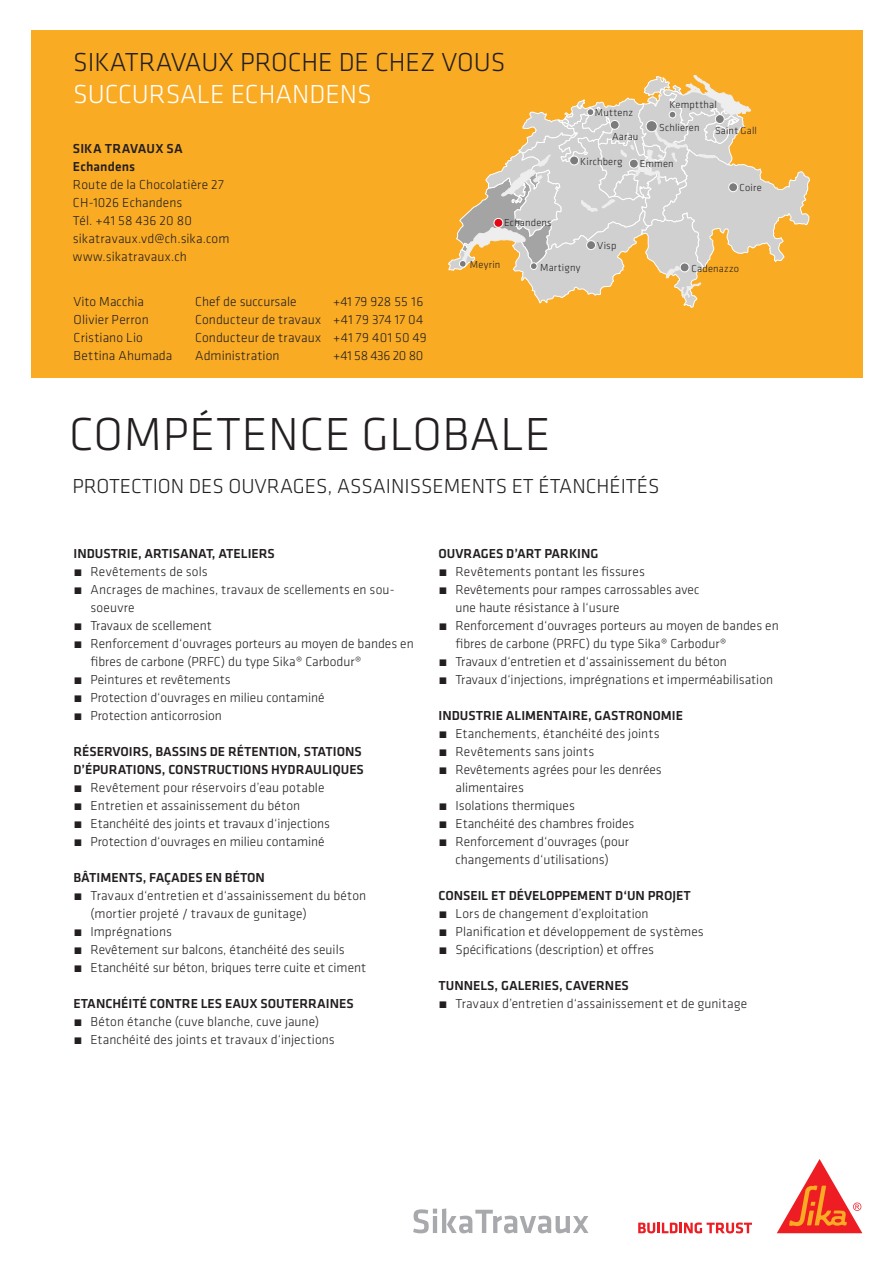
<style>
.page{position:relative;width:893px;height:1263px;background:#fff}
.page>*{position:absolute;margin:0;border:0;box-sizing:border-box;transform-origin:0 0}
.t1{font:300 48px "Klavika";letter-spacing:.015em;color:#231f20}
.t2{font:300 27px "Klavika";color:#231f20}
.t3{font:300 27px "Klavika";color:#fff}
.t4{font:300 21px "Klavika";color:#231f20}
.t5{font:300 13.5px/18px "Klavika";color:#231f20}
.t6{font:500 13.5px/18px "Klavika";color:#231f20}
.t7{font:300 13.5px "Klavika";letter-spacing:-.02em;color:#231f20}
.t8{font:300 13.5px "Klavika";letter-spacing:.02em;color:#231f20}
.t9{font:300 10.5px "Klavika";letter-spacing:.015em;color:#231f20}
</style>
<div class="page">
<div style="left:31px;top:31px;width:831px;height:347px;background:#faab24"></div>
<svg style="left:448px;top:75px;width:362px;height:233px"></svg>
<div style="left:570px;top:156px;width:9px;height:9px;background:#7c7c7c;border-radius:50%"></div>
<div style="left:569px;top:156px;width:10px;height:9px;border:1px solid #fff;border-radius:50%"></div>
<div style="left:646px;top:121px;width:11px;height:11px;background:#7c7c7c;border-radius:50%"></div>
<div style="left:646px;top:120px;width:11px;height:12px;border:1px solid #fff;border-radius:50%"></div>
<div style="left:629px;top:159px;width:9px;height:9px;background:#7c7c7c;border-radius:50%"></div>
<div style="left:629px;top:159px;width:10px;height:9px;border:1px solid #fff;border-radius:50%"></div>
<div style="left:715px;top:115px;width:9px;height:9px;background:#7c7c7c;border-radius:50%"></div>
<div style="left:715px;top:114px;width:9px;height:10px;border:1px solid #fff;border-radius:50%"></div>
<div style="left:459px;top:260px;width:7px;height:7px;background:#7c7c7c;border-radius:50%"></div>
<div style="left:459px;top:260px;width:7px;height:7px;border:1px solid #fff;border-radius:50%"></div>
<div style="left:530px;top:263px;width:7px;height:6px;background:#7c7c7c;border-radius:50%"></div>
<div style="left:530px;top:263px;width:7px;height:7px;border:1px solid #fff;border-radius:50%"></div>
<div style="left:669px;top:111px;width:7px;height:7px;background:#7c7c7c;border-radius:50%"></div>
<div style="left:669px;top:111px;width:7px;height:7px;border:1px solid #fff;border-radius:50%"></div>
<div style="left:494px;top:218px;width:9px;height:9px;background:#e30614;border-radius:50%"></div>
<div style="left:494px;top:218px;width:9px;height:10px;border:1px solid #fff;border-radius:50%"></div>
<div style="left:610px;top:120px;width:9px;height:9px;background:#7c7c7c;border-radius:50%"></div>
<div style="left:610px;top:120px;width:9px;height:10px;border:1px solid #fff;border-radius:50%"></div>
<div style="left:587px;top:109px;width:7px;height:6px;background:#7c7c7c;border-radius:50%"></div>
<div style="left:587px;top:108px;width:7px;height:8px;border:1px solid #fff;border-radius:50%"></div>
<div style="left:680px;top:263px;width:9px;height:9px;background:#7c7c7c;border-radius:50%"></div>
<div style="left:680px;top:263px;width:9px;height:9px;border:1px solid #fff;border-radius:50%"></div>
<div style="left:587px;top:241px;width:8px;height:9px;background:#7c7c7c;border-radius:50%"></div>
<div style="left:586px;top:240px;width:10px;height:10px;border:1px solid #fff;border-radius:50%"></div>
<div style="left:729px;top:183px;width:9px;height:9px;background:#7c7c7c;border-radius:50%"></div>
<div style="left:728px;top:182px;width:10px;height:10px;border:1px solid #fff;border-radius:50%"></div>
<svg style="left:638px;top:1222px;width:114px;height:11px"></svg>
<svg style="left:777px;top:1159px;width:85px;height:74px"></svg>
<svg style="left:413px;top:1208px;width:175px;height:25px"></svg>
<h2 class="t2" style="left:73px;top:46px;width:434px">SIKATRAVAUX PROCHE DE CHEZ VOUS</h2>
<h2 class="t3" style="left:73px;top:78px;width:300px">SUCCURSALE ECHANDENS</h2>
<p class="t6" style="left:73px;top:139px;width:111px">SIKA TRAVAUX SA<br>Echandens</p>
<p class="t5" style="left:73px;top:175px;width:158px">Route de la Chocolatière 27<br>CH-1026 Echandens<br>Tél. +41 58 436 20 80 sikatravaux.vd@ch.sika.com www.sikatravaux.ch</p>
<p class="t9" style="left:669px;top:98px;width:49px">Kemptthal</p>
<p class="t9" style="left:595px;top:106px;width:40px">Muttenz</p>
<p class="t9" style="left:659px;top:121px;width:42px">Schlieren</p>
<p class="t9" style="left:715px;top:124px;width:43px">Saint Gall</p>
<p class="t9" style="left:612px;top:131px;width:28px">Aarau</p>
<p class="t9" style="left:580px;top:155px;width:44px">Kirchberg</p>
<p class="t9" style="left:640px;top:157px;width:35px">Emmen</p>
<p class="t9" style="left:740px;top:181px;width:24px">Coire</p>
<p class="t9" style="left:504px;top:216px;width:49px">Echandens</p>
<p class="t9" style="left:597px;top:239px;width:21px">Visp</p>
<p class="t9" style="left:470px;top:258px;width:32px">Meyrin</p>
<p class="t9" style="left:540px;top:261px;width:42px">Martigny</p>
<p class="t9" style="left:692px;top:262px;width:49px">Cadenazzo</p>
<p class="t5" style="left:74px;top:293px;width:72px">Vito Macchia</p>
<p class="t5" style="left:195px;top:293px;width:103px">Chef de succursale</p>
<p class="t5" style="left:333px;top:293px;width:92px">+41 79 928 55 16</p>
<p class="t5" style="left:74px;top:311px;width:77px">Olivier Perron</p>
<p class="t5" style="left:195px;top:311px;width:230px">Conducteur de travaux +41 79 374 17 04</p>
<p class="t5" style="left:74px;top:329px;width:71px">Cristiano Lio</p>
<p class="t5" style="left:195px;top:329px;width:233px">Conducteur de travaux +41 79 401 50 49</p>
<p class="t5" style="left:74px;top:347px;width:100px">Bettina Ahumada</p>
<p class="t5" style="left:195px;top:347px;width:86px">Administration</p>
<p class="t7" style="left:333px;top:348px;width:92px">+41 58 436 20 80</p>
<h1 class="t1" style="left:69px;top:405px;width:483px">COMPÉTENCE GLOBALE</h1>
<h3 class="t4" style="left:72px;top:473px;width:589px">PROTECTION DES OUVRAGES, ASSAINISSEMENTS ET ÉTANCHÉITÉS</h3>
<p class="t6" style="left:73px;top:544px;width:203px">INDUSTRIE, ARTISANAT, ATELIERS</p>
<p class="t5" style="left:73px;top:562px;width:136px">́ Revêtements de sols</p>
<p class="t5" style="left:73px;top:580px;width:323px">́ Ancrages de machines, travaux de scellements en sou-</p>
<p class="t8" style="left:91px;top:599px;width:46px">soeuvre</p>
<p class="t5" style="left:73px;top:616px;width:140px">́ Travaux de scellement</p>
<p class="t5" style="left:73px;top:634px;width:342px">́ Renforcement d‘ouvrages porteurs au moyen de bandes en</p>
<p class="t5" style="left:91px;top:652px;width:272px">fibres de carbone (PRFC) du type Sika® Carbodur®</p>
<p class="t5" style="left:73px;top:670px;width:159px">́ Peintures et revêtements</p>
<p class="t5" style="left:73px;top:688px;width:253px">́ Protection d‘ouvrages en milieu contaminé</p>
<p class="t5" style="left:73px;top:706px;width:150px">́ Protection anticorrosion</p>
<p class="t6" style="left:73px;top:742px;width:292px">RÉSERVOIRS, BASSINS DE RÉTENTION, STATIONS<br>D’ÉPURATIONS, CONSTRUCTIONS HYDRAULIQUES</p>
<p class="t5" style="left:73px;top:778px;width:258px">́ Revêtement pour réservoirs d’eau potable ́ Entretien et assainissement du béton<br>́ Etanchéité des joints et travaux d‘injections ́ Protection d‘ouvrages en milieu contaminé</p>
<p class="t6" style="left:73px;top:868px;width:193px">BÂTIMENTS, FAÇADES EN BÉTON</p>
<p class="t5" style="left:73px;top:886px;width:294px">́ Travaux d‘entretien et d‘assainissement du béton</p>
<p class="t5" style="left:91px;top:904px;width:218px">(mortier projeté / travaux de gunitage)</p>
<p class="t5" style="left:73px;top:922px;width:100px">́ Imprégnations</p>
<p class="t5" style="left:73px;top:940px;width:273px">́ Revêtement sur balcons, étanchéité des seuils</p>
<p class="t5" style="left:73px;top:958px;width:294px">́ Etanchéité sur béton, briques terre cuite et ciment</p>
<p class="t6" style="left:73px;top:994px;width:282px">ETANCHÉITÉ CONTRE LES EAUX SOUTERRAINES</p>
<p class="t5" style="left:73px;top:1012px;width:263px">́ Béton étanche (cuve blanche, cuve jaune)<br>́ Etanchéité des joints et travaux d‘injections</p>
<p class="t6" style="left:438px;top:544px;width:161px">OUVRAGES D’ART PARKING</p>
<p class="t5" style="left:438px;top:562px;width:208px">́ Revêtements pontant les fissures</p>
<p class="t5" style="left:438px;top:580px;width:262px">́ Revêtements pour rampes carrossables avec</p>
<p class="t5" style="left:455px;top:598px;width:165px">une haute résistance à l‘usure</p>
<p class="t5" style="left:438px;top:616px;width:342px">́ Renforcement d‘ouvrages porteurs au moyen de bandes en</p>
<p class="t5" style="left:455px;top:634px;width:272px">fibres de carbone (PRFC) du type Sika® Carbodur®</p>
<p class="t5" style="left:438px;top:652px;width:290px">́ Travaux d‘entretien et d‘assainissement du béton</p>
<p class="t5" style="left:438px;top:670px;width:336px">́ Travaux d‘injections, imprégnations et imperméabilisation</p>
<p class="t6" style="left:438px;top:706px;width:246px">INDUSTRIE ALIMENTAIRE, GASTRONOMIE</p>
<p class="t5" style="left:438px;top:724px;width:223px">́ Etanchements, étanchéité des joints</p>
<p class="t5" style="left:438px;top:742px;width:157px">́ Revêtements sans joints</p>
<p class="t5" style="left:438px;top:760px;width:225px">́ Revêtements agrées pour les denrées</p>
<p class="t5" style="left:455px;top:778px;width:70px">alimentaires</p>
<p class="t5" style="left:438px;top:796px;width:138px">́ Isolations thermiques</p>
<p class="t5" style="left:438px;top:814px;width:197px">́ Etanchéité des chambres froides</p>
<p class="t5" style="left:438px;top:832px;width:192px">́ Renforcement d‘ouvrages (pour</p>
<p class="t5" style="left:455px;top:850px;width:155px">changements d‘utilisations)</p>
<p class="t6" style="left:438px;top:886px;width:254px">CONSEIL ET DÉVELOPPEMENT D‘UN PROJET</p>
<p class="t5" style="left:438px;top:904px;width:267px">́ Lors de changement d’exploitation<br>́ Planification et développement de systèmes ́ Spécifications (description) et offres</p>
<p class="t6" style="left:438px;top:976px;width:192px">TUNNELS, GALERIES, CAVERNES</p>
<p class="t5" style="left:438px;top:994px;width:310px">́ Travaux d’entretien d‘assainissement et de gunitage</p>
</div>
